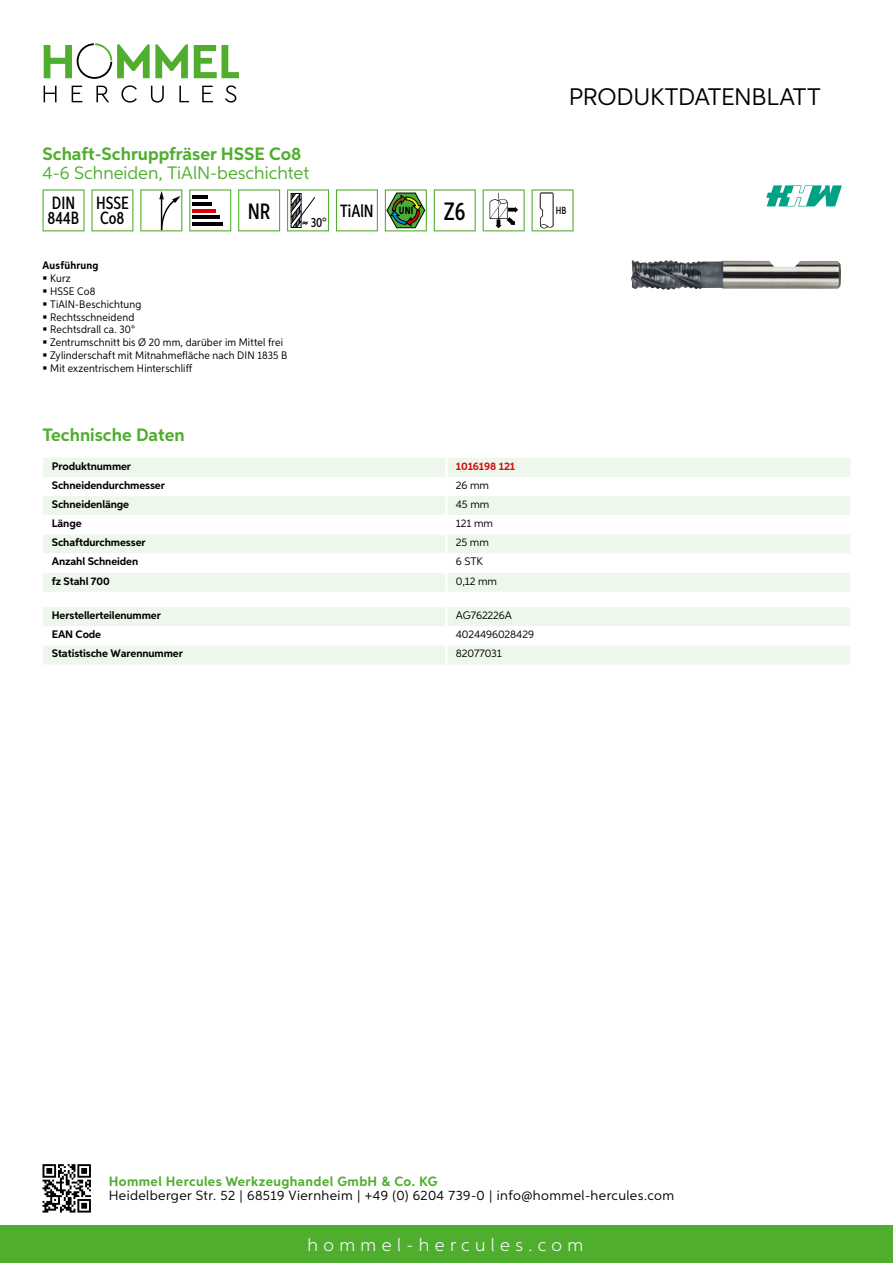
<style>
.page{position:relative;width:893px;height:1263px;background:#fff}
.page>*{position:absolute;margin:0;border:0;box-sizing:border-box;transform-origin:0 0}
.t1{font:500 25.2px "Aspira XX Nar";color:#000}
.t2{font:24px "Aspira";letter-spacing:-.01em;color:#000}
.t3{font:500 22.2px "Aspira XX Nar";color:#000}
.t4{font:700 18px "Aspira";color:#50ae2f}
.t5{font:18px "Aspira";color:#50ae2f}
.t6{font:300 18px "Aspira";letter-spacing:.3em;color:#fff}
.t7{font:500 17.85px/14.9px "Aspira XX Nar";color:#000}
.t8{font:13.5px "Aspira";letter-spacing:.03em;color:#000}
.t9{font:700 13.5px "Aspira";letter-spacing:.03em;color:#50ae2f}
.t10{font:500 13.35px "Aspira XX Nar";color:#000}
.t11{font:10.95px/12.8px "Aspira Nar";letter-spacing:.015em;color:#000}
.t12{font:700 10.95px "Aspira";letter-spacing:-.01em;color:#000}
.t13{font:10.95px "Aspira";letter-spacing:-.01em;color:#000}
.t14{font:700 10.95px "Aspira";letter-spacing:-.01em;color:#cd1013}
.t15{font:700 10.95px "Aspira Nar";letter-spacing:.02em;color:#000}
.t16{font:700 10.35px "Aspira XX Nar";color:#000}
.t17{font:500 10.35px "Aspira XX Nar";color:#000}
</style>
<div class="page">
<div style="left:0;top:1226px;width:893px;height:37px;background:#50ae2f"></div>
<svg style="left:43px;top:1164px;width:48px;height:48px"></svg>
<svg style="left:194px;top:45px;width:45px;height:33px"></svg>
<svg style="left:44px;top:43px;width:144px;height:36px"></svg>
<svg style="left:44px;top:86px;width:13px;height:16px"></svg>
<svg style="left:72px;top:86px;width:10px;height:16px"></svg>
<svg style="left:96px;top:86px;width:13px;height:16px"></svg>
<svg style="left:121px;top:85px;width:16px;height:18px"></svg>
<svg style="left:151px;top:86px;width:13px;height:17px"></svg>
<svg style="left:179px;top:86px;width:10px;height:16px"></svg>
<svg style="left:202px;top:86px;width:11px;height:16px"></svg>
<svg style="left:225px;top:85px;width:11px;height:18px"></svg>
<div style="left:43px;top:458px;width:807px;height:134px;background:#eef7eb"></div>
<svg style="left:43px;top:477px;width:807px;height:96px"></svg>
<hr style="left:445px;top:458px;width:3px;height:19px;background:#fff">
<hr style="left:445px;top:477px;width:3px;height:19px;background:#fff">
<hr style="left:445px;top:496px;width:3px;height:19px;background:#fff">
<hr style="left:445px;top:515px;width:3px;height:19px;background:#fff">
<hr style="left:445px;top:534px;width:3px;height:19px;background:#fff">
<hr style="left:445px;top:553px;width:3px;height:20px;background:#fff">
<hr style="left:445px;top:573px;width:3px;height:19px;background:#fff">
<svg style="left:43px;top:607px;width:807px;height:57px"></svg>
<hr style="left:445px;top:645px;width:3px;height:19px;background:#fff">
<svg style="left:43px;top:189px;width:42px;height:42px"></svg>
<svg style="left:91px;top:189px;width:42px;height:42px"></svg>
<svg style="left:140px;top:189px;width:42px;height:42px"></svg>
<svg style="left:189px;top:189px;width:42px;height:42px"></svg>
<hr style="left:192px;top:196px;width:16px;height:3px;background:#000">
<hr style="left:192px;top:202px;width:20px;height:4px;background:#000">
<hr style="left:192px;top:209px;width:24px;height:3px;background:#e3000b">
<hr style="left:192px;top:216px;width:27px;height:3px;background:#000">
<hr style="left:192px;top:222px;width:31px;height:4px;background:#000">
<svg style="left:238px;top:189px;width:42px;height:42px"></svg>
<svg style="left:287px;top:189px;width:42px;height:42px"></svg>
<svg style="left:336px;top:189px;width:42px;height:42px"></svg>
<svg style="left:385px;top:189px;width:42px;height:42px"></svg>
<svg style="left:434px;top:189px;width:42px;height:42px"></svg>
<svg style="left:483px;top:189px;width:42px;height:42px"></svg>
<svg style="left:532px;top:189px;width:42px;height:42px"></svg>
<img style="left:631px;top:260px;width:210px;height:30px">
<svg style="left:766px;top:185px;width:76px;height:21px"></svg>
<h2 class="t2" style="left:569px;top:82px;width:253px">Produktdatenblatt</h2>
<h3 class="t4" style="left:43px;top:142px;width:260px">Schaft-Schruppfräser HSSE Co8</h3>
<h3 class="t5" style="left:43px;top:162px;width:268px">4-6 Schneiden, TiAlN -beschichtet</h3>
<h3 class="t7" style="left:48px;top:196px;width:33px">DIN<br>844B</h3>
<h3 class="t7" style="left:96px;top:196px;width:34px">HSSE<br>Co8</h3>
<h3 class="t3" style="left:248px;top:197px;width:24px">NR</h3>
<p class="t15" style="left:43px;top:259px;width:58px">Ausführung</p>
<p class="t11" style="left:50px;top:272px;width:239px">Kurz<br>HSSE Co8<br>TiAlN-Beschichtung<br>Rechtsschneidend<br>Rechtsdrall ca. 30°<br>Zentrumschnitt bis Ø 20 mm, darüber im Mittel frei<br>Zylinderschaft mit Mitnahmefläche nach DIN 1835 B<br>Mit exzentrischem Hinterschliff</p>
<p class="t10" style="left:311px;top:215px;width:17px">30°</p>
<h3 class="t7" style="left:340px;top:203px;width:35px">TiAlN</h3>
<p class="t16" style="left:399px;top:205px;width:16px">UNI</p>
<h1 class="t1" style="left:444px;top:196px;width:23px">Z6</h1>
<p class="t17" style="left:556px;top:204px;width:12px">HB</p>
<h3 class="t4" style="left:43px;top:424px;width:144px">Technische Daten</h3>
<p class="t12" style="left:52px;top:459px;width:81px">Produktnummer</p>
<p class="t14" style="left:456px;top:459px;width:61px">1016198 121</p>
<p class="t12" style="left:52px;top:478px;width:115px">Schneidendurchmesser</p>
<p class="t13" style="left:456px;top:478px;width:35px">26 mm</p>
<p class="t12" style="left:52px;top:497px;width:79px">Schneidenlänge</p>
<p class="t13" style="left:456px;top:498px;width:35px">45 mm</p>
<p class="t12" style="left:52px;top:517px;width:31px">Länge</p>
<p class="t13" style="left:456px;top:517px;width:39px">121 mm</p>
<p class="t12" style="left:52px;top:536px;width:95px">Schaftdurchmesser</p>
<p class="t13" style="left:456px;top:536px;width:35px">25 mm</p>
<p class="t12" style="left:52px;top:555px;width:88px">Anzahl Schneiden</p>
<p class="t13" style="left:456px;top:555px;width:22px">6 STK</p>
<p class="t12" style="left:52px;top:574px;width:59px">fz Stahl 700</p>
<p class="t13" style="left:456px;top:574px;width:43px">0,12 mm</p>
<p class="t12" style="left:52px;top:609px;width:111px">Herstellerteilenummer</p>
<p class="t13" style="left:456px;top:609px;width:57px">AG762226A</p>
<p class="t12" style="left:52px;top:628px;width:51px">EAN Code</p>
<p class="t13" style="left:456px;top:628px;width:80px">4024496028429</p>
<p class="t12" style="left:52px;top:647px;width:132px">Statistische Warennummer</p>
<p class="t13" style="left:456px;top:647px;width:48px">82077031</p>
<p class="t9" style="left:109px;top:1172px;width:330px">Hommel Hercules Werkzeughandel GmbH &amp; Co. KG</p>
<p class="t8" style="left:109px;top:1187px;width:567px">Heidelberger Str. 52 | 68519 Viernheim | +49 (0) 6204 739-0 | info@hommel-hercules.com</p>
<h3 class="t6" style="left:307px;top:1234px;width:277px">hommel-hercules.com</h3>
</div>
